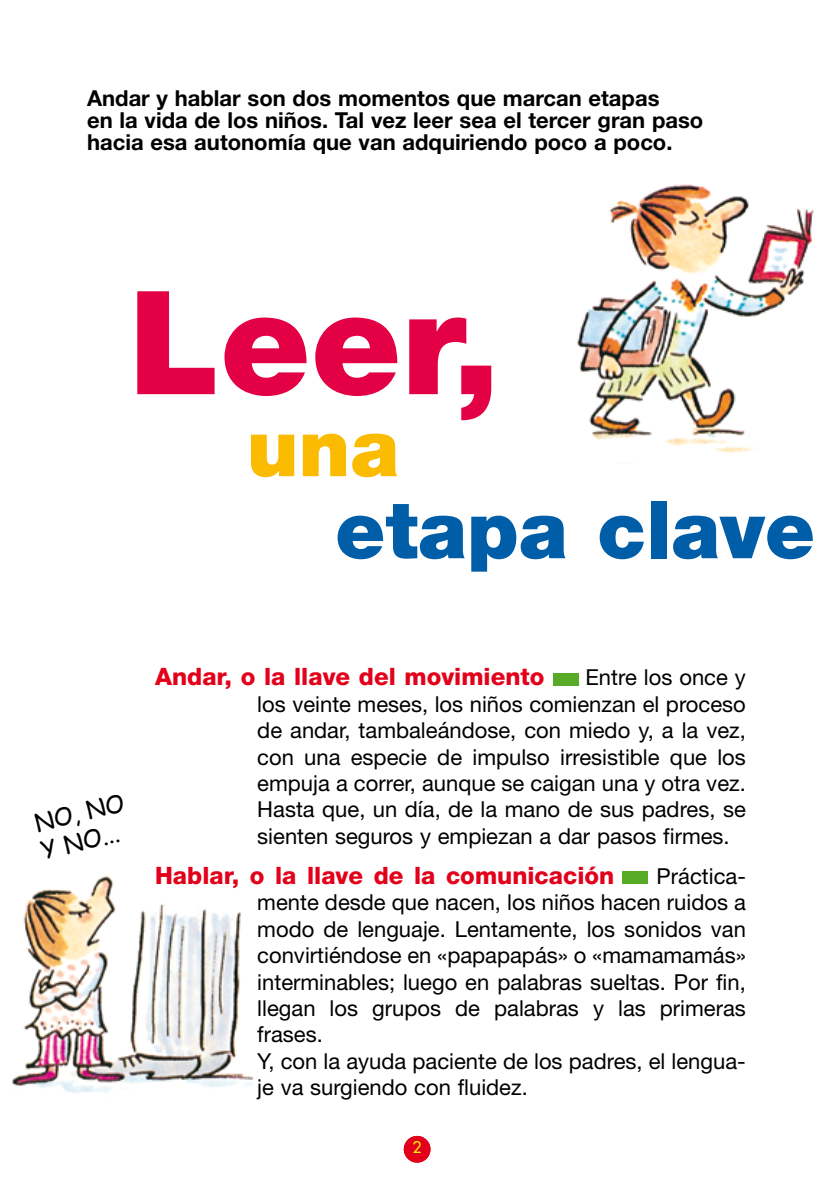
<style>
.page{position:relative;width:834px;height:1191px;background:#fff}
.page>*{position:absolute;margin:0;border:0;box-sizing:border-box;transform-origin:0 0}
.t1{font:900 144px "Helvetica Neue";color:#e30045}
.t2{font:900 80px "Helvetica Neue";color:#005ea8}
.t3{font:900 80px "Helvetica Neue";color:#fabb00}
.t4{font:800 24px "Helvetica Neue";color:#e2001a}
.t5{font:24px/28px "BD Sans";color:#000}
.t6{font:22px/26.4px "Helvetica Neue";color:#000;text-align:justify}
.t7{font:700 22px/22px "Helvetica Neue";color:#000}
.t8{font:15.8px "Futura";color:#ffed00}
</style>
<div class="page">
<div style="left:403px;top:1136px;width:27px;height:26px;background:#e2001a;border-radius:50%"></div>
<img style="left:577px;top:184px;width:237px;height:269px">
<img style="left:12px;top:885px;width:240px;height:208px">
<div style="left:553px;top:672px;width:25px;height:13px;background:#57ab27"></div>
<div style="left:622px;top:871px;width:26px;height:13px;background:#57ab27"></div>
<svg style="left:94px;top:876px;width:20px;height:9px"></svg>
<p class="t7" style="left:87px;top:87px;width:617px">Andar y hablar son dos momentos que marcan etapas<br>en la vida de los niños. Tal vez leer sea el tercer gran paso hacia esa autonomía que van adquiriendo poco a poco.</p>
<h1 class="t1" style="left:129px;top:257px;width:372px">Leer,</h1>
<h2 class="t3" style="left:246px;top:400px;width:154px">una</h2>
<h2 class="t2" style="left:335px;top:482px;width:481px">etapa clave</h2>
<p class="t5" style="left:32px;top:808px;width:93px;rotate:-13deg">NO, NO<br>Y NO...</p>
<p class="t4" style="left:155px;top:662px;width:391px">Andar, o la llave del movimiento</p>
<p class="t6" style="left:257px;top:664px;width:490px;text-indent:328px">Entre los once y los veinte meses, los niños comienzan el proceso de andar, tambaleándose, con miedo y, a la vez, con una especie de impulso irresistible que los empuja a correr, aunque se caigan una y otra vez.<br>Hasta que, un día, de la mano de sus padres, se sienten seguros y empiezan a dar pasos firmes.</p>
<p class="t4" style="left:155px;top:861px;width:460px">Hablar, o la llave de la comunicación</p>
<p class="t6" style="left:257px;top:862px;width:490px;text-align:left;text-indent:399px">Práctica&shy;mente desde que nacen, los niños hacen ruidos a modo de lenguaje. Lentamente, los sonidos van convirtiéndose en «papapapás» o «mamamamás» interminables; luego en palabras sueltas. Por fin, llegan los grupos de palabras y las primeras frases.<br>Y, con la ayuda paciente de los padres, el lengua&shy;je va surgiendo con fluidez.</p>
<p class="t8" style="left:412px;top:1136px;width:11px">2</p>
</div>
